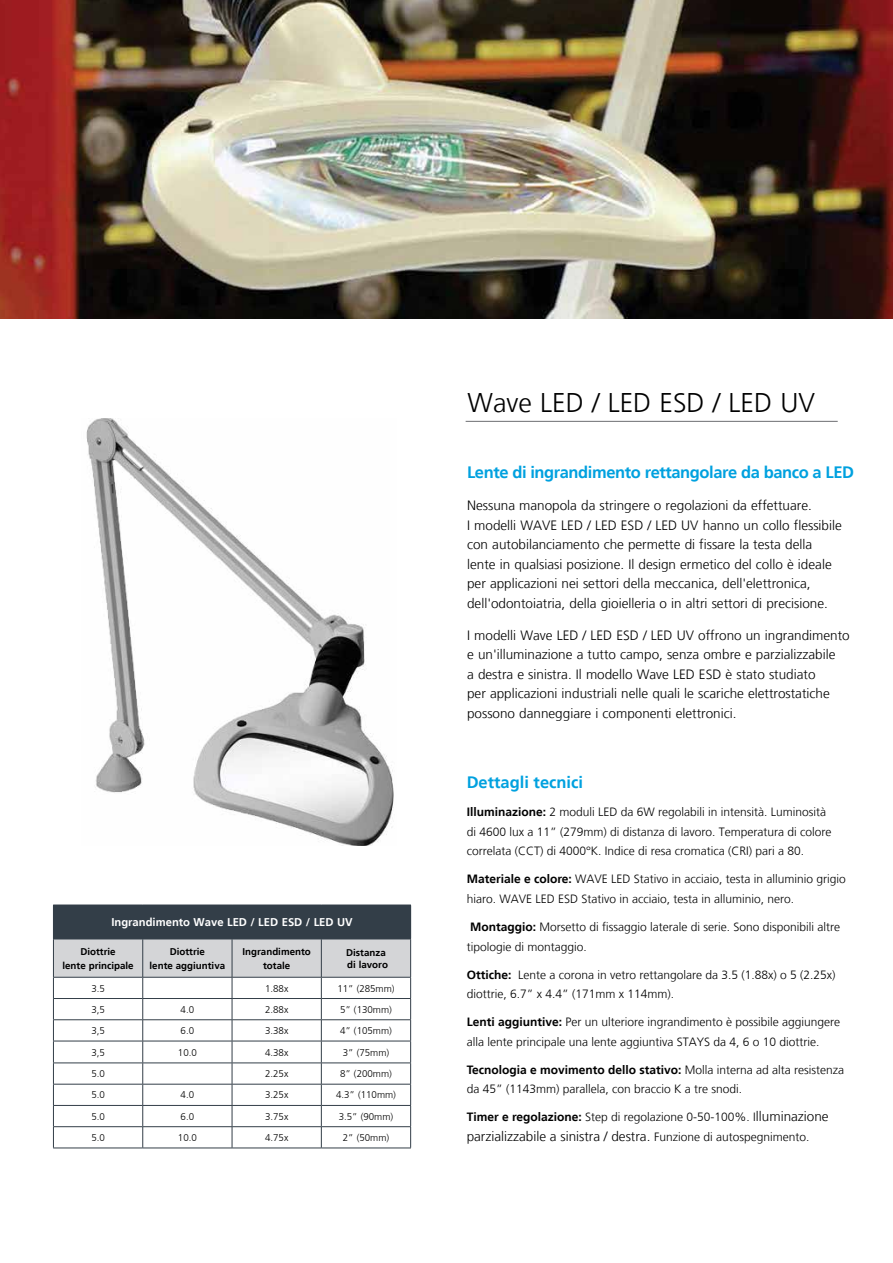
<style>
.page{position:relative;width:893px;height:1263px;background:#fff}
.page>*{position:absolute;margin:0;border:0;box-sizing:border-box;transform-origin:0 0}
.t1{font:300 27px "Frutiger LT";color:#000}
.t2{font:700 16.5px "Frutiger LT";letter-spacing:-.025em;color:#00a1df}
.t3{font:700 16.5px "Frutiger LT";color:#00a1df}
.t4{font:300 13.5px/19.5px "Frutiger LT";color:#000}
.t5{font:300 12px/19.5px "Frutiger LT";color:#000}
.t6{font:700 11.25px "Frutiger LT";color:#fff}
.t7{font:300 9.75px "Frutiger LT";color:#000}
.t8{font:700 9.75px/14.1px "Frutiger LT";color:#000;text-align:center}
.s1{font-weight:700}
.s2{font-size:13.5px}
.s3{font-size:12px}
</style>
<div class="page">
<img style="left:0;top:0;width:893px;height:319px">
<img style="left:86px;top:419px;width:308px;height:426px">
<hr style="left:466px;top:421px;width:372px;height:1px;background:#6d6e71">
<div style="left:53px;top:905px;width:358px;height:34px;background:#333e48"></div>
<svg style="left:53px;top:940px;width:358px;height:208px"></svg>
<hr style="left:53px;top:939px;width:1px;height:38px;background:#333e48">
<hr style="left:142px;top:939px;width:1px;height:38px;background:#333e48">
<hr style="left:232px;top:939px;width:1px;height:38px;background:#333e48">
<hr style="left:321px;top:939px;width:1px;height:38px;background:#333e48">
<hr style="left:410px;top:939px;width:1px;height:38px;background:#333e48">
<hr style="left:53px;top:977px;width:90px;height:1px;background:#333e48">
<hr style="left:143px;top:977px;width:89px;height:1px;background:#333e48">
<hr style="left:232px;top:977px;width:89px;height:1px;background:#333e48">
<hr style="left:321px;top:977px;width:90px;height:1px;background:#333e48">
<hr style="left:53px;top:998px;width:90px;height:1px;background:#333e48">
<hr style="left:143px;top:998px;width:89px;height:1px;background:#333e48">
<hr style="left:232px;top:998px;width:89px;height:1px;background:#333e48">
<hr style="left:321px;top:998px;width:90px;height:1px;background:#333e48">
<hr style="left:53px;top:1019px;width:90px;height:1px;background:#333e48">
<hr style="left:143px;top:1019px;width:89px;height:1px;background:#333e48">
<hr style="left:232px;top:1019px;width:89px;height:1px;background:#333e48">
<hr style="left:321px;top:1019px;width:90px;height:1px;background:#333e48">
<hr style="left:53px;top:1041px;width:90px;height:1px;background:#333e48">
<hr style="left:143px;top:1041px;width:89px;height:1px;background:#333e48">
<hr style="left:232px;top:1041px;width:89px;height:1px;background:#333e48">
<hr style="left:321px;top:1041px;width:90px;height:1px;background:#333e48">
<hr style="left:53px;top:1062px;width:90px;height:1px;background:#333e48">
<hr style="left:143px;top:1062px;width:89px;height:1px;background:#333e48">
<hr style="left:232px;top:1062px;width:89px;height:1px;background:#333e48">
<hr style="left:321px;top:1062px;width:90px;height:1px;background:#333e48">
<hr style="left:53px;top:1084px;width:90px;height:1px;background:#333e48">
<hr style="left:143px;top:1084px;width:89px;height:1px;background:#333e48">
<hr style="left:232px;top:1084px;width:89px;height:1px;background:#333e48">
<hr style="left:321px;top:1084px;width:90px;height:1px;background:#333e48">
<hr style="left:53px;top:1105px;width:90px;height:1px;background:#333e48">
<hr style="left:143px;top:1105px;width:89px;height:1px;background:#333e48">
<hr style="left:232px;top:1105px;width:89px;height:1px;background:#333e48">
<hr style="left:321px;top:1105px;width:90px;height:1px;background:#333e48">
<hr style="left:53px;top:1126px;width:90px;height:1px;background:#333e48">
<hr style="left:143px;top:1126px;width:89px;height:1px;background:#333e48">
<hr style="left:232px;top:1126px;width:89px;height:1px;background:#333e48">
<hr style="left:321px;top:1126px;width:90px;height:1px;background:#333e48">
<hr style="left:53px;top:1148px;width:90px;height:1px;background:#333e48">
<hr style="left:143px;top:1148px;width:89px;height:1px;background:#333e48">
<hr style="left:232px;top:1148px;width:89px;height:1px;background:#333e48">
<hr style="left:321px;top:1148px;width:90px;height:1px;background:#333e48">
<hr style="left:53px;top:939px;width:90px;height:1px;background:#333e48">
<hr style="left:143px;top:939px;width:89px;height:1px;background:#333e48">
<hr style="left:232px;top:939px;width:89px;height:1px;background:#333e48">
<hr style="left:321px;top:939px;width:90px;height:1px;background:#333e48">
<p class="t6" style="left:111px;top:916px;width:243px">Ingrandimento Wave LED / LED ESD / LED UV</p>
<p class="t8" style="left:62px;top:944px;width:73px">Diottrie<br>lente principale</p>
<p class="t8" style="left:150px;top:944px;width:77px">Diottrie<br>lente aggiuntiva</p>
<p class="t8" style="left:243px;top:944px;width:70px">Ingrandimento totale</p>
<p class="t8" style="left:346px;top:946px;width:43px;line-height:12px;text-align:left">Distanza di lavoro</p>
<p class="t7" style="left:91px;top:983px;width:15px">3.5</p>
<p class="t7" style="left:265px;top:983px;width:25px">1.88x</p>
<p class="t7" style="left:337px;top:983px;width:59px">11” (285mm)</p>
<p class="t7" style="left:91px;top:1004px;width:15px">3,5</p>
<p class="t7" style="left:181px;top:1004px;width:15px">4.0</p>
<p class="t7" style="left:265px;top:1004px;width:25px">2.88x</p>
<p class="t7" style="left:340px;top:1004px;width:53px">5” (130mm)</p>
<p class="t7" style="left:91px;top:1025px;width:15px">3,5</p>
<p class="t7" style="left:181px;top:1025px;width:15px">6.0</p>
<p class="t7" style="left:265px;top:1025px;width:25px">3.38x</p>
<p class="t7" style="left:340px;top:1025px;width:53px">4” (105mm)</p>
<p class="t7" style="left:91px;top:1047px;width:15px">3,5</p>
<p class="t7" style="left:178px;top:1047px;width:20px">10.0</p>
<p class="t7" style="left:265px;top:1047px;width:25px">4.38x</p>
<p class="t7" style="left:343px;top:1047px;width:48px">3” (75mm)</p>
<p class="t7" style="left:91px;top:1068px;width:15px">5.0</p>
<p class="t7" style="left:265px;top:1068px;width:25px">2.25x</p>
<p class="t7" style="left:340px;top:1068px;width:53px">8” (200mm)</p>
<p class="t7" style="left:91px;top:1089px;width:15px">5.0</p>
<p class="t7" style="left:181px;top:1089px;width:15px">4.0</p>
<p class="t7" style="left:265px;top:1089px;width:25px">3.25x</p>
<p class="t7" style="left:336px;top:1089px;width:61px">4.3” (110mm)</p>
<p class="t7" style="left:91px;top:1111px;width:15px">5.0</p>
<p class="t7" style="left:181px;top:1111px;width:15px">6.0</p>
<p class="t7" style="left:265px;top:1111px;width:25px">3.75x</p>
<p class="t7" style="left:339px;top:1111px;width:56px">3.5” (90mm)</p>
<p class="t7" style="left:91px;top:1132px;width:15px">5.0</p>
<p class="t7" style="left:178px;top:1132px;width:20px">10.0</p>
<p class="t7" style="left:265px;top:1132px;width:25px">4.75x</p>
<p class="t7" style="left:343px;top:1132px;width:48px">2” (50mm)</p>
<h1 class="t1" style="left:468px;top:388px;width:349px">Wave LED / LED ESD / LED UV</h1>
<h2 class="t2" style="left:467px;top:462px;width:388px">Lente di ingrandimento rettangolare da banco a LED</h2>
<p class="t4" style="left:467px;top:496px;width:376px">Nessuna manopola da stringere o regolazioni da effettuare.<br>I modelli WAVE LED / LED ESD / LED UV hanno un collo flessibile con autobilanciamento che permette di fissare la testa della lente in qualsiasi posizione. Il design ermetico del collo è ideale per applicazioni nei settori della meccanica, dell'elettronica, dell'odontoiatria, della gioielleria o in altri settori di precisione.</p>
<p class="t4" style="left:467px;top:626px;width:384px">I modelli Wave LED / LED ESD / LED UV offrono un ingrandimento e un'illuminazione a tutto campo, senza ombre e parzializzabile<br>a destra e sinistra. Il modello Wave LED ESD è stato studiato<br>per applicazioni industriali nelle quali le scariche elettrostatiche possono danneggiare i componenti elettronici.</p>
<h2 class="t3" style="left:467px;top:773px;width:118px">Dettagli tecnici</h2>
<p class="t5" style="left:467px;top:803px;width:366px"><span class="s1">Illuminazione:</span> 2 moduli LED da 6W regolabili in intensità. Luminosità di 4600 lux a 11” (279mm) di distanza di lavoro. Temperatura di colore correlata (CCT) di 4000°K. Indice di resa cromatica (CRI) pari a 80.</p>
<p class="t5" style="left:467px;top:870px;width:381px"><span class="s1">Materiale e colore:</span> WAVE LED Stativo in acciaio, testa in alluminio grigio hiaro. WAVE LED ESD Stativo in acciaio, testa in alluminio, nero.</p>
<p class="t5" style="left:467px;top:917px;width:375px"><span class="s1">Montaggio:</span> Morsetto di fissaggio laterale di serie. Sono disponibili altre tipologie di montaggio.</p>
<p class="t5" style="left:467px;top:965px;width:370px"><span class="s1">Ottiche:</span> Lente a corona in vetro rettangolare da 3.5 (1.88x) o 5 (2.25x) diottrie, 6.7” x 4.4” (171mm x 114mm).</p>
<p class="t5" style="left:467px;top:1012px;width:375px"><span class="s1">Lenti aggiuntive:</span> Per un ulteriore ingrandimento è possibile aggiungere alla lente principale una lente aggiuntiva STAYS da 4, 6 o 10 diottrie.</p>
<p class="t5" style="left:467px;top:1060px;width:379px"><span class="s1">Tecnologia e movimento dello stativo:</span> Molla interna ad alta resistenza da 45” (1143mm) parallela, con braccio K a tre snodi.</p>
<p class="t5" style="left:467px;top:1107px;width:363px"><span class="s1">Timer e regolazione:</span> Step di regolazione 0-50-100%. I<span class="s2">lluminazione</span></p>
<p class="t4" style="left:467px;top:1126px;width:344px">parzializzabile a sinistra / destra. <span class="s3">Funzione di autospegnimento.</span></p>
</div>
